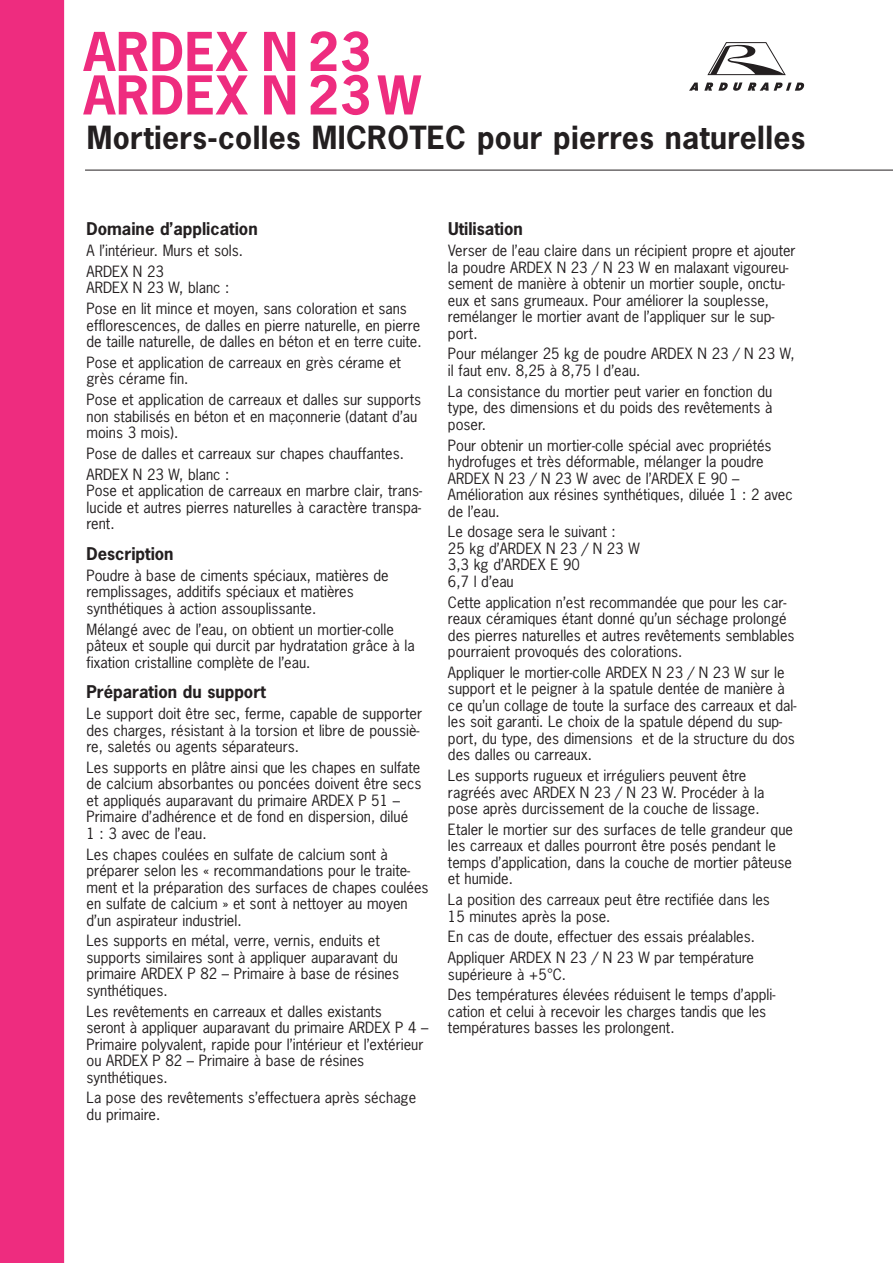
<style>
.page{position:relative;width:893px;height:1263px;background:#fff}
.page>*{position:absolute;margin:0;border:0;box-sizing:border-box;transform-origin:0 0}
.t1{font:700 50.25px/43.5px "News Gothic";letter-spacing:.01em;color:#ee2c7f}
.t2{font:700 30px "News Gothic";letter-spacing:.01em;color:#231f20}
.t3{font:700 16.5px "News Gothic";color:#231f20}
.t4{font:14.7px/16.5px "News Gothic";color:#231f20}
</style>
<div class="page">
<div style="left:0;top:0;width:64px;height:1263px;background:#ee2c7f"></div>
<hr style="left:85px;top:170px;width:808px;height:1px;background:#231f20">
<svg style="left:748px;top:83px;width:56px;height:8px"></svg>
<svg style="left:689px;top:83px;width:9px;height:8px"></svg>
<svg style="left:704px;top:82px;width:38px;height:9px"></svg>
<svg style="left:707px;top:42px;width:79px;height:34px"></svg>
<h1 class="t1" style="left:84px;top:32px;width:339px">ARDEX N 23<br>ARDEX N 23W</h1>
<h2 class="t2" style="left:87px;top:121px;width:720px">Mortiers-colles MICROTEC pour pierres naturelles</h2>
<p class="t3" style="left:87px;top:220px;width:173px">Domaine d’application</p>
<p class="t4" style="left:87px;top:241px;width:158px;line-height:20.7px">A l’intérieur. Murs et sols.<br>ARDEX N 23</p>
<p class="t4" style="left:87px;top:278px;width:322px;line-height:20.7px">ARDEX N 23 W, blanc :<br>Pose en lit mince et moyen, sans coloration et sans</p>
<p class="t4" style="left:87px;top:317px;width:337px">efflorescences, de dalles en pierre naturelle, en pierre de taille naturelle, de dalles en béton et en terre cuite.</p>
<p class="t4" style="left:87px;top:355px;width:316px">Pose et application de carreaux en grès cérame et grès cérame fin.</p>
<p class="t4" style="left:87px;top:392px;width:336px">Pose et application de carreaux et dalles sur supports non stabilisés en béton et en maçonnerie (datant d’au moins 3 mois).</p>
<p class="t4" style="left:87px;top:444px;width:319px;line-height:20.7px">Pose de dalles et carreaux sur chapes chauffantes.<br>ARDEX N 23 W, blanc :</p>
<p class="t4" style="left:87px;top:483px;width:337px;text-align:justify">Pose et application de carreaux en marbre clair, trans&shy;lucide et autres pierres naturelles à caractère transpa&shy;rent.</p>
<p class="t3" style="left:87px;top:545px;width:89px">Description</p>
<p class="t4" style="left:87px;top:567px;width:304px">Poudre à base de ciments spéciaux, matières de remplissages, additifs spéciaux et matières synthétiques à action assouplissante.</p>
<p class="t4" style="left:87px;top:621px;width:330px">Mélangé avec de l’eau, on obtient un mortier-colle pâteux et souple qui durcit par hydratation grâce à la fixation cristalline complète de l’eau.</p>
<p class="t3" style="left:87px;top:683px;width:181px">Préparation du support</p>
<p class="t4" style="left:87px;top:706px;width:337px">Le support doit être sec, ferme, capable de supporter des charges, résistant à la torsion et libre de poussiè&shy;re, saletés ou agents séparateurs.</p>
<p class="t4" style="left:87px;top:759px;width:336px">Les supports en plâtre ainsi que les chapes en sulfate de calcium absorbantes ou poncées doivent être secs et appliqués auparavant du primaire ARDEX P 51 – Primaire d’adhérence et de fond en dispersion, dilué<br>1 : 3 avec de l’eau.</p>
<p class="t4" style="left:87px;top:846px;width:343px">Les chapes coulées en sulfate de calcium sont à préparer selon les « recommandations pour le traite&shy;ment et la préparation des surfaces de chapes coulées en sulfate de calcium » et sont à nettoyer au moyen d’un aspirateur industriel.</p>
<p class="t4" style="left:87px;top:933px;width:314px">Les supports en métal, verre, vernis, enduits et supports similaires sont à appliquer auparavant du primaire ARDEX P 82 – Primaire à base de résines synthétiques.</p>
<p class="t4" style="left:87px;top:1003px;width:343px">Les revêtements en carreaux et dalles existants<br>seront à appliquer auparavant du primaire ARDEX P 4 – Primaire polyvalent, rapide pour l’intérieur et l’extérieur ou ARDEX P 82 – Primaire à base de résines synthétiques.</p>
<p class="t4" style="left:87px;top:1090px;width:331px">La pose des revêtements s’effectuera après séchage du primaire.</p>
<p class="t3" style="left:448px;top:220px;width:76px">Utilisation</p>
<p class="t4" style="left:448px;top:243px;width:349px">Verser de l’eau claire dans un récipient propre et ajouter la poudre ARDEX N 23 / N 23 W en malaxant vigoureu&shy;sement de manière à obtenir un mortier souple, onctu&shy;eux et sans grumeaux. Pour améliorer la souplesse, remélanger le mortier avant de l’appliquer sur le sup&shy;port.</p>
<p class="t4" style="left:448px;top:346px;width:348px">Pour mélanger 25 kg de poudre ARDEX N 23 / N 23 W, il faut env. 8,25 à 8,75 l d’eau.</p>
<p class="t4" style="left:448px;top:383px;width:326px;text-align:justify">La consistance du mortier peut varier en fonction du type, des dimensions et du poids des revêtements à poser.</p>
<p class="t4" style="left:448px;top:437px;width:346px">Pour obtenir un mortier-colle spécial avec propriétés hydrofuges et très déformable, mélanger la poudre ARDEX N 23 / N 23 W avec de l’ARDEX E 90 – Amélioration aux résines synthétiques, diluée 1 : 2 avec de l’eau.</p>
<p class="t4" style="left:448px;top:524px;width:193px">Le dosage sera le suivant :<br>25 kg d’ARDEX N 23 / N 23 W<br>3,3 kg d’ARDEX E 90<br>6,7 l d’eau</p>
<p class="t4" style="left:448px;top:594px;width:348px">Cette application n’est recommandée que pour les car&shy;reaux céramiques étant donné qu’un séchage prolongé des pierres naturelles et autres revêtements semblables pourraient provoqués des colorations.</p>
<p class="t4" style="left:448px;top:664px;width:350px">Appliquer le mortier-colle ARDEX N 23 / N 23 W sur le support et le peigner à la spatule dentée de manière à ce qu’un collage de toute la surface des carreaux et dal&shy;les soit garanti. Le choix de la spatule dépend du sup&shy;port, du type, des dimensions et de la structure du dos des dalles ou carreaux.</p>
<p class="t4" style="left:448px;top:768px;width:318px">Les supports rugueux et irréguliers peuvent être ragréés avec ARDEX N 23 / N 23 W. Procéder à la pose après durcissement de la couche de lissage.</p>
<p class="t4" style="left:448px;top:821px;width:347px">Etaler le mortier sur des surfaces de telle grandeur que les carreaux et dalles pourront être posés pendant le temps d’application, dans la couche de mortier pâteuse et humide.</p>
<p class="t4" style="left:448px;top:892px;width:323px">La position des carreaux peut être rectifiée dans les<br>15 minutes après la pose.</p>
<p class="t4" style="left:448px;top:927px;width:309px;line-height:20.7px">En cas de doute, effectuer des essais préalables.<br>Appliquer ARDEX N 23 / N 23 W par température</p>
<p class="t4" style="left:448px;top:964px;width:329px;line-height:20.7px">supérieure à +5°C.<br>Des températures élevées réduisent le temps d’appli-</p>
<p class="t4" style="left:448px;top:1003px;width:320px">cation et celui à recevoir les charges tandis que les températures basses les prolongent.</p>
</div>
